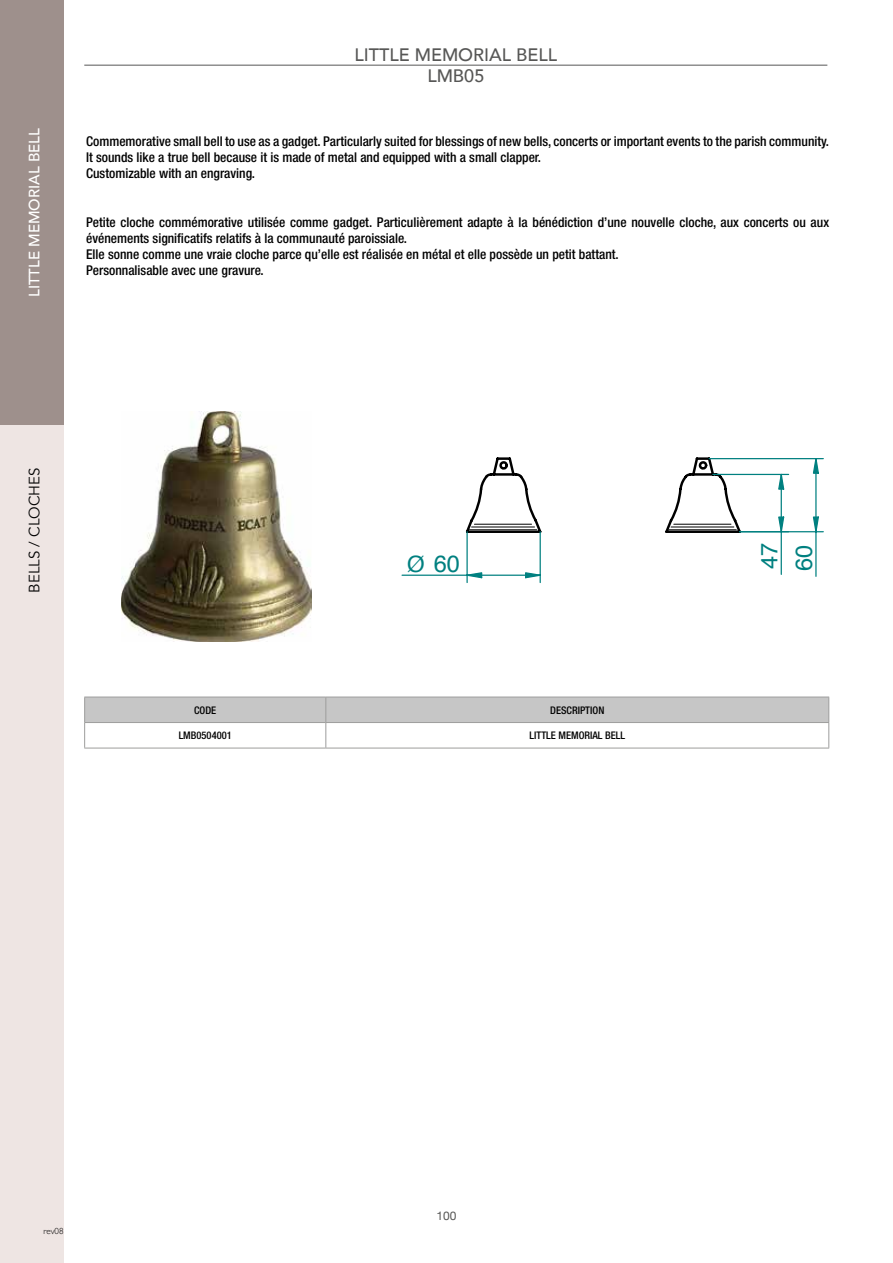
<style>
.page{position:relative;width:893px;height:1263px;background:#fff}
.page>*{position:absolute;margin:0;border:0;box-sizing:border-box;transform-origin:0 0}
.t1{font:23.55px/34.7px "Helvetica";color:#008080}
.t2{font:500 18px/21.6px "Avenir";color:#575756;text-align:center}
.t3{font:500 15px "Avenir";color:#fff}
.t4{font:15px "Avenir";color:#000}
.t5{font:500 condensed 13.5px/16.2px "Helvetica Neue";color:#000}
.t6{font:12px "Helvetica Neue";color:#575756}
.t7{font:500 condensed 10.5px "Helvetica Neue";color:#000}
.t8{font:300 9px "Gill Sans";color:#000}
.s1{font-size:22.5px}
</style>
<div class="page">
<div style="left:0;top:374px;width:64px;height:889px;background:#eee5e3"></div>
<div style="left:0;top:0;width:64px;height:425px;background:#9e908c"></div>
<img style="left:122px;top:412px;width:190px;height:230px">
<hr style="left:84px;top:65px;width:743px;height:1px;background:#575756">
<svg style="left:84px;top:697px;width:745px;height:51px"></svg>
<hr style="left:84px;top:748px;width:242px;height:1px;background:#9d9d9c">
<hr style="left:326px;top:748px;width:503px;height:1px;background:#9d9d9c">
<svg style="left:465px;top:457px;width:278px;height:78px"></svg>
<hr style="left:469px;top:529px;width:68px;height:1px;background:#000">
<hr style="left:472px;top:526px;width:62px;height:1px;background:#000">
<hr style="left:474px;top:524px;width:57px;height:1px;background:#000">
<hr style="left:669px;top:529px;width:67px;height:1px;background:#000">
<hr style="left:671px;top:526px;width:63px;height:1px;background:#000">
<hr style="left:674px;top:524px;width:57px;height:1px;background:#000">
<svg style="left:460px;top:572px;width:23px;height:7px"></svg>
<svg style="left:524px;top:571px;width:16px;height:8px"></svg>
<hr style="left:466px;top:532px;width:2px;height:50px;background:#008080">
<hr style="left:540px;top:532px;width:1px;height:50px;background:#008080">
<hr style="left:402px;top:575px;width:138px;height:1px;background:#008080">
<svg style="left:777px;top:473px;width:8px;height:17px"></svg>
<svg style="left:777px;top:516px;width:8px;height:23px"></svg>
<hr style="left:713px;top:474px;width:76px;height:1px;background:#008080">
<hr style="left:781px;top:474px;width:1px;height:100px;background:#008080">
<svg style="left:812px;top:459px;width:8px;height:15px"></svg>
<svg style="left:812px;top:516px;width:8px;height:17px"></svg>
<hr style="left:709px;top:458px;width:114px;height:1px;background:#008080">
<hr style="left:740px;top:531px;width:83px;height:1px;background:#008080">
<hr style="left:815px;top:459px;width:2px;height:117px;background:#008080">
<p class="t3" style="left:21px;top:297px;width:171px;rotate:-90deg">LITTLE MEMORIAL BELL</p>
<h2 class="t2" style="left:354px;top:42px;width:204px">LITTLE MEMORIAL BELL<br>LMB05</h2>
<p class="t5" style="left:86px;top:133px;width:745px">Commemorative small bell to use as a gadget. Particularly suited for blessings of new bells, concerts or important events to the parish community.<br>It sounds like a true bell because it is made of metal and equipped with a small clapper.<br>Customizable with an engraving.</p>
<p class="t5" style="left:86px;top:214px;width:744px">Petite cloche commémorative utilisée comme gadget. Particulièrement adapte à la bénédiction d’une nouvelle cloche, aux concerts ou aux événements significatifs relatifs à la communauté paroissiale.<br>Elle sonne comme une vraie cloche parce qu’elle est réalisée en métal et elle possède un petit battant.<br>Personnalisable avec une gravure.</p>
<p class="t4" style="left:25px;top:592px;width:126px;rotate:-90deg">BELLS / CLOCHES</p>
<h1 class="t1" style="left:407px;top:547px;width:54px"><span class="s1">Ø</span> 60</h1>
<h1 class="t1" style="left:753px;top:571px;width:30px;rotate:-90deg">47<br>60</h1>
<p class="t7" style="left:194px;top:704px;width:24px">CODE</p>
<p class="t7" style="left:550px;top:704px;width:56px">DESCRIPTION</p>
<p class="t7" style="left:179px;top:729px;width:55px">LMB0504001</p>
<p class="t7" style="left:529px;top:729px;width:97px">LITTLE MEMORIAL BELL</p>
<p class="t8" style="left:43px;top:1224px;width:22px">rev08</p>
<p class="t6" style="left:436px;top:1207px;width:22px">100</p>
</div>
